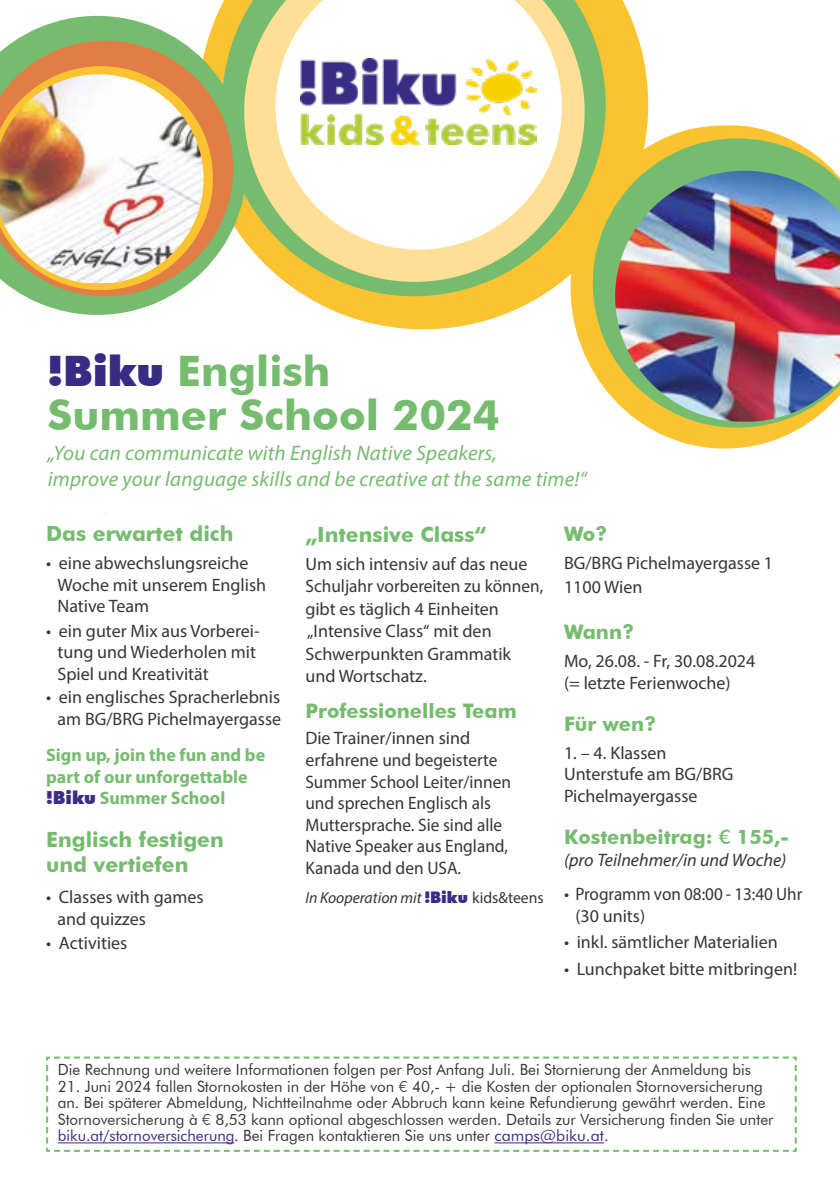
<style>
.page{position:relative;width:840px;height:1191px;background:#fff}
.page>*{position:absolute;margin:0;border:0;box-sizing:border-box;transform-origin:0 0}
.t1{font:700 42px/44px "Futura BT";color:#75bc6f}
.t2{font:italic 21px/26px "Myriad Pro";letter-spacing:.01em;color:#75bc6f}
.t3{font:700 21px/25.2px "Futura BT";color:#75bc6f}
.t4{font:700 20px "Futura BT";color:#75bc6f}
.t5{font:18px/21.6px "Myriad Pro";color:#383536}
.t6{font:700 18px/21.6px "Myriad Pro";color:#75bc6f}
.t7{font:italic 18px "Myriad Pro";color:#383536}
.t8{font:italic 16px "Myriad Pro";color:#383536}
.t9{font:15.6px/16.6px "Futura BT";color:#383536}
.s1{font-weight:900;color:#372b84}
.s2{font-family:"Futura BT";font-weight:900;color:#392d85}
.s3{font-family:"Futura BT";font-weight:900;font-style:normal;color:#392d85}
.s4{font-style:normal}
.s5{font-weight:500}
.s6{font-weight:300}
.s7{color:#372b84}
</style>
<div class="page">
<svg style="left:216px;top:0;width:431px;height:329px;fill:#fcc330"></svg>
<svg style="left:222px;top:0;width:383px;height:296px;background:#c4c763"></svg>
<svg style="left:244px;top:0;width:340px;height:282px;background:#d8d07a"></svg>
<svg style="left:275px;top:0;width:286px;height:250px"></svg>
<img style="left:300px;top:59px;width:235px;height:85px">
<svg style="left:14px;top:16px;width:233px;height:299px;fill:#7cbc6f"></svg>
<svg style="left:0;top:41px;width:233px;height:255px;background:#beac6e"></svg>
<svg style="left:0;top:66px;width:213px;height:224px;background:#d0aa59"></svg>
<img style="left:0;top:74px;width:203px;height:209px">
<svg style="left:569px;top:124px;width:231px;height:325px"></svg>
<svg style="left:592px;top:138px;width:242px;height:290px;background:#bfc869"></svg>
<img style="left:614px;top:171px;width:225px;height:250px">
<svg style="left:46px;top:1056px;width:751px;height:96px"></svg>
<hr style="left:58px;top:1142px;width:176px;height:1px;background:#372b84">
<hr style="left:494px;top:1142px;width:109px;height:1px;background:#372b84">
<h1 class="t1" style="left:47px;top:349px;width:453px"><span class="s1">!Biku</span> English<br>Summer School 2024</h1>
<p class="t2" style="left:48px;top:440px;width:540px">„You can communicate with English Native Speakers,<br>improve your language skills and be creative at the same time!“</p>
<p class="t3" style="left:46px;top:521px;width:189px">Das erwartet dich</p>
<p class="t5" style="left:57px;top:552px;width:210px;text-indent:-11px">• eine abwechslungsreiche<br>Woche mit unserem English<br>Native Team</p>
<p class="t5" style="left:57px;top:619px;width:203px;text-indent:-11px">• ein guter Mix aus Vorberei&shy;tung und Wiederholen mit<br>Spiel und Kreativität</p>
<p class="t5" style="left:46px;top:686px;width:236px;text-align:right">• ein englisches Spracherlebnis am BG/BRG Pichelmayergasse</p>
<p class="t6" style="left:46px;top:743px;width:220px">Sign up, join the fun and be part of our unforgettable <span class="s2">!Biku</span> Summer School</p>
<p class="t3" style="left:46px;top:826px;width:179px">Englisch festigen und vertiefen</p>
<p class="t5" style="left:57px;top:886px;width:148px;text-indent:-11px">• Classes with games and quizzes</p>
<p class="t5" style="left:46px;top:932px;width:83px">• Activities</p>
<p class="t3" style="left:305px;top:521px;width:182px">„Intensive Class“</p>
<p class="t5" style="left:305px;top:552px;width:239px;line-height:22.4px">Um sich intensiv auf das neue<br>Schuljahr vorbereiten zu können, gibt es täglich 4 Einheiten „Intensive Class“ mit den<br>Schwerpunkten Grammatik und Wortschatz.</p>
<p class="t4" style="left:305px;top:699px;width:213px">Professionelles Team</p>
<p class="t5" style="left:305px;top:727px;width:207px">Die Trainer/innen sind erfahrene und begeisterte<br>Summer School Leiter/innen und sprechen Englisch als<br>Muttersprache. Sie sind alle<br>Native Speaker aus England,<br>Kanada und den USA.</p>
<p class="t8" style="left:305px;top:887px;width:240px">In Kooperation mit <span class="s3">!Biku</span> <span class="s4">kids&amp;teens</span></p>
<p class="t4" style="left:563px;top:522px;width:45px">Wo?</p>
<p class="t5" style="left:563px;top:551px;width:210px;line-height:24px">BG/BRG Pichelmayergasse 1<br>1100 Wien</p>
<p class="t4" style="left:563px;top:620px;width:72px">Wann?</p>
<p class="t5" style="left:563px;top:650px;width:193px">Mo, 26.08. - Fr, 30.08.2024 (= letzte Ferienwoche)</p>
<p class="t4" style="left:563px;top:711px;width:94px">Für wen?</p>
<p class="t5" style="left:563px;top:741px;width:171px">1. – 4. Klassen<br>Unterstufe am BG/BRG<br>Pichelmayergasse</p>
<p class="t4" style="left:563px;top:824px;width:227px">Kostenbeitrag: <span class="s5">€</span> 155,-</p>
<p class="t7" style="left:563px;top:848px;width:224px">(pro Teilnehmer/in und Woche)</p>
<p class="t5" style="left:575px;top:882px;width:228px;text-indent:-11px">• Programm von 08:00 - 13:40 Uhr (30 units)</p>
<p class="t5" style="left:563px;top:930px;width:215px">• inkl. sämtlicher Materialien</p>
<p class="t5" style="left:563px;top:957px;width:234px">• Lunchpaket bitte mitbringen!</p>
<p class="t9" style="left:58px;top:1061px;width:694px">Die Rechnung und weitere Informationen folgen per Post Anfang Juli. Bei Stornierung der Anmeldung bis</p>
<p class="t9" style="left:58px;top:1077px;width:716px">21. Juni 2024 fallen Stornokosten in der Höhe von <span class="s6">€</span> 40,- + die Kosten der optionalen Stornoversicherung an. Bei späterer Abmeldung, Nichtteilnahme oder Abbruch kann keine Refundierung gewährt werden. Eine Stornoversicherung à <span class="s6">€</span> 8,53 kann optional abgeschlossen werden. Details zur Versicherung finden Sie unter <span class="s7">biku.at/stornoversicherung</span>. Bei Fragen kontaktieren Sie uns unter <span class="s7">camps@biku.at.</span></p>
</div>
